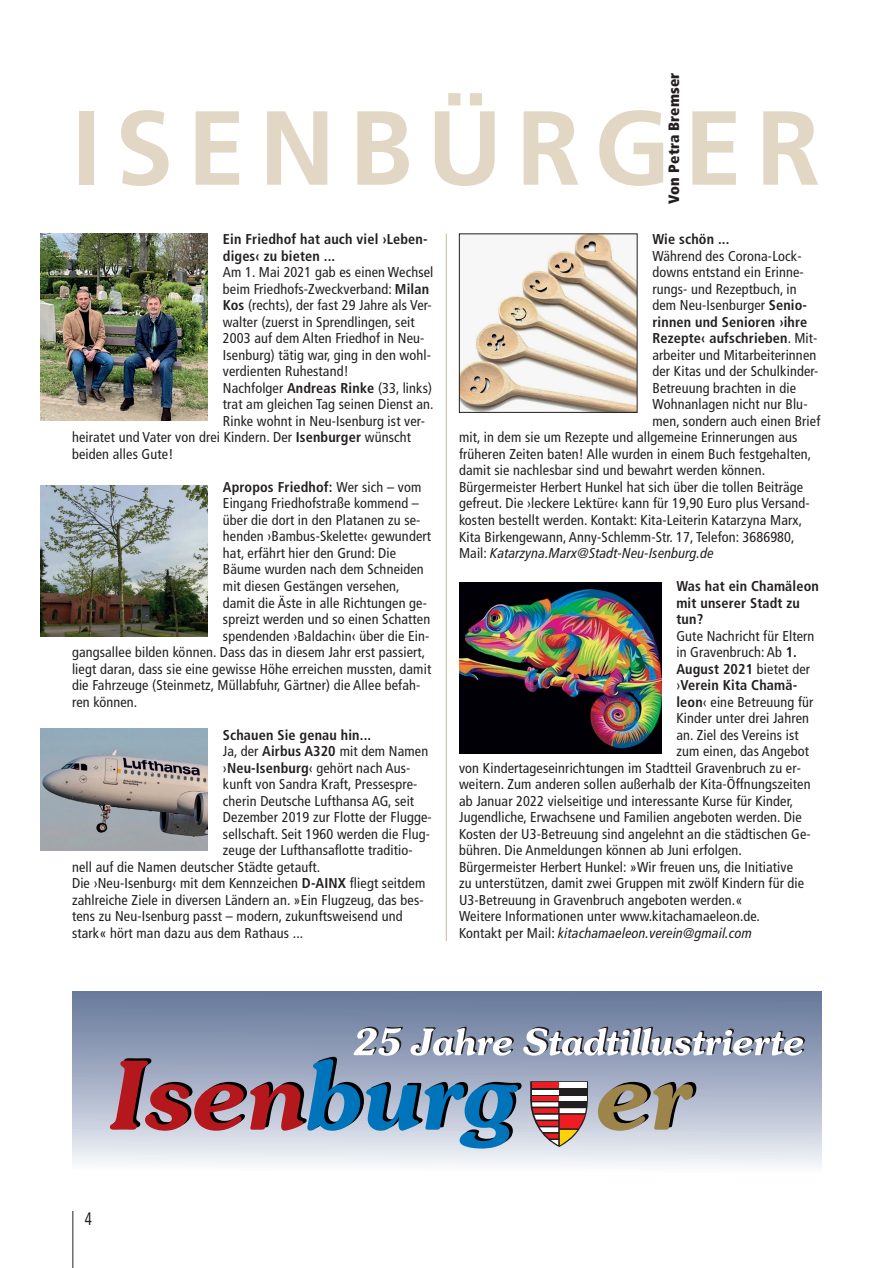
<style>
.page{position:relative;width:892px;height:1268px;background:#fff}
.page>*{position:absolute;margin:0;border:0;box-sizing:border-box;transform-origin:0 0}
.t1{font:700 105px "Frutiger LT Pro";letter-spacing:.13em;color:#e1d7c4}
.t2{font:condensed 18px "Frutiger LT Pro";color:#231f20;scale:.81 1}
.t3{font:900 condensed 15px "Frutiger LT Pro";letter-spacing:.01em;color:#231f20}
.t4{font:condensed 14.25px "Frutiger LT Pro";letter-spacing:.01em;color:#231f20}
.t5{font:700 condensed 14.25px/16.5px "Frutiger LT Pro";letter-spacing:.01em;color:#231f20}
.t6{font:italic condensed 14.25px "Frutiger LT Pro";letter-spacing:.01em;color:#231f20}
.s1{font-weight:700}
.s2{font-weight:400}
.s3{font-style:normal}
</style>
<div class="page">
<hr style="left:72px;top:1210px;width:2px;height:57px;background:#6c6d70">
<hr style="left:446px;top:233px;width:1px;height:707px;background:#c7b795">
<img style="left:40px;top:233px;width:168px;height:188px">
<img style="left:40px;top:485px;width:168px;height:151px">
<img style="left:461px;top:235px;width:174px;height:175px">
<img style="left:40px;top:728px;width:168px;height:122px">
<img style="left:459px;top:582px;width:202px;height:171px">
<div style="left:73px;top:991px;width:748px;height:193px;background:linear-gradient(to bottom,#607297,#fff)"></div>
<svg style="left:110px;top:1026px;width:695px;height:122px;background:#9b9daf"></svg>
<p class="t3" style="left:665px;top:204px;width:132px;rotate:-90deg">Von Petra Bremser</p>
<h1 class="t1" style="left:72px;top:87px;width:750px">ISENBÜRGER</h1>
<p class="t5" style="left:223px;top:232px;width:206px">Ein Friedhof hat auch viel ›Leben&shy;diges‹ zu bieten ...</p>
<p class="t4" style="left:223px;top:266px;width:212px">Am 1. Mai 2021 gab es einen Wechsel</p>
<p class="t4" style="left:223px;top:283px;width:208px">beim Friedhofs-Zweckverband: <span class="s1">Milan</span></p>
<p class="t4" style="left:223px;top:299px;width:210px"><span class="s1">Kos</span> (rechts), der fast 29 Jahre als Ver-</p>
<p class="t4" style="left:223px;top:316px;width:193px">walter (zuerst in Sprendlingen, seit</p>
<p class="t4" style="left:223px;top:332px;width:203px">2003 auf dem Alten Friedhof in Neu-</p>
<p class="t4" style="left:223px;top:349px;width:210px">Isenburg) tätig war, ging in den wohl-</p>
<p class="t4" style="left:223px;top:365px;width:127px">verdienten Ruhestand!</p>
<p class="t4" style="left:223px;top:382px;width:211px">Nachfolger <span class="s1">Andreas Rinke</span> (33, links)</p>
<p class="t4" style="left:223px;top:398px;width:212px">trat am gleichen Tag seinen Dienst an.</p>
<p class="t4" style="left:223px;top:415px;width:203px">Rinke wohnt in Neu-Isenburg ist ver-</p>
<p class="t4" style="left:72px;top:431px;width:340px">heiratet und Vater von drei Kindern. Der <span class="s1">Isenburger</span> wünscht</p>
<p class="t4" style="left:72px;top:448px;width:103px">beiden alles Gute!</p>
<p class="t5" style="left:223px;top:480px;width:200px">Apropos Friedhof: <span class="s2">Wer sich – vom</span></p>
<p class="t4" style="left:223px;top:497px;width:198px">Eingang Friedhofstraße kommend –</p>
<p class="t4" style="left:223px;top:514px;width:199px">über die dort in den Platanen zu se-</p>
<p class="t4" style="left:223px;top:530px;width:210px">henden ›Bambus-Skelette‹ gewundert</p>
<p class="t4" style="left:223px;top:547px;width:175px">hat, erfährt hier den Grund: Die</p>
<p class="t4" style="left:223px;top:563px;width:202px">Bäume wurden nach dem Schneiden</p>
<p class="t4" style="left:223px;top:580px;width:178px">mit diesen Gestängen versehen,</p>
<p class="t4" style="left:223px;top:596px;width:205px">damit die Äste in alle Richtungen ge-</p>
<p class="t4" style="left:223px;top:613px;width:209px">spreizt werden und so einen Schatten</p>
<p class="t4" style="left:223px;top:629px;width:208px">spendenden ›Baldachin‹ über die Ein-</p>
<p class="t4" style="left:72px;top:646px;width:355px">gangsallee bilden können. Dass das in diesem Jahr erst passiert,</p>
<p class="t4" style="left:72px;top:662px;width:361px">liegt daran, dass sie eine gewisse Höhe erreichen mussten, damit</p>
<p class="t4" style="left:72px;top:679px;width:350px">die Fahrzeuge (Steinmetz, Müllabfuhr, Gärtner) die Allee befah-</p>
<p class="t4" style="left:72px;top:695px;width:67px">ren können.</p>
<p class="t5" style="left:223px;top:727px;width:150px">Schauen Sie genau hin...</p>
<p class="t4" style="left:223px;top:745px;width:207px">Ja, der <span class="s1">Airbus A320</span> mit dem Namen</p>
<p class="t4" style="left:223px;top:761px;width:189px">›<span class="s1">Neu-Isenburg</span>‹ gehört nach Aus-</p>
<p class="t4" style="left:223px;top:778px;width:196px">kunft von Sandra Kraft, Pressespre-</p>
<p class="t4" style="left:223px;top:794px;width:193px">cherin Deutsche Lufthansa AG, seit</p>
<p class="t4" style="left:223px;top:811px;width:210px">Dezember 2019 zur Flotte der Flugge-</p>
<p class="t4" style="left:223px;top:827px;width:208px">sellschaft. Seit 1960 werden die Flug-</p>
<p class="t4" style="left:223px;top:844px;width:191px">zeuge der Lufthansaflotte traditio-</p>
<p class="t4" style="left:72px;top:860px;width:250px">nell auf die Namen deutscher Städte getauft.</p>
<p class="t4" style="left:72px;top:877px;width:355px">Die ›Neu-Isenburg‹ mit dem Kennzeichen <span class="s1">D-AINX</span> fliegt seitdem</p>
<p class="t4" style="left:72px;top:893px;width:353px">zahlreiche Ziele in diversen Ländern an. »Ein Flugzeug, das bes-</p>
<p class="t4" style="left:72px;top:910px;width:332px">tens zu Neu-Isenburg passt – modern, zukunftsweisend und</p>
<p class="t4" style="left:72px;top:926px;width:233px">stark« hört man dazu aus dem Rathaus ...</p>
<p class="t5" style="left:652px;top:232px;width:78px">Wie schön ...</p>
<p class="t4" style="left:652px;top:250px;width:151px">Während des Corona-Lock-</p>
<p class="t4" style="left:652px;top:266px;width:153px">downs entstand ein Erinne-</p>
<p class="t4" style="left:652px;top:283px;width:146px">rungs- und Rezeptbuch, in</p>
<p class="t4" style="left:652px;top:299px;width:156px">dem Neu-Isenburger <span class="s1">Senio-</span></p>
<p class="t5" style="left:652px;top:315px;width:156px">rinnen und Senioren ›ihre</p>
<p class="t5" style="left:652px;top:331px;width:166px">Rezepte‹ aufschrieben<span class="s2">. Mit-</span></p>
<p class="t4" style="left:652px;top:349px;width:165px">arbeiter und Mitarbeiterinnen</p>
<p class="t4" style="left:652px;top:365px;width:167px">der Kitas und der Schulkinder-</p>
<p class="t4" style="left:652px;top:382px;width:145px">Betreuung brachten in die</p>
<p class="t4" style="left:652px;top:398px;width:157px">Wohnanlagen nicht nur Blu-</p>
<p class="t4" style="left:652px;top:415px;width:169px">men, sondern auch einen Brief</p>
<p class="t4" style="left:459px;top:431px;width:340px">mit, in dem sie um Rezepte und allgemeine Erinnerungen aus</p>
<p class="t4" style="left:459px;top:448px;width:354px">früheren Zeiten baten! Alle wurden in einem Buch festgehalten,</p>
<p class="t4" style="left:459px;top:464px;width:308px">damit sie nachlesbar sind und bewahrt werden können.</p>
<p class="t4" style="left:459px;top:481px;width:346px">Bürgermeister Herbert Hunkel hat sich über die tollen Beiträge</p>
<p class="t4" style="left:459px;top:497px;width:352px">gefreut. Die ›leckere Lektüre‹ kann für 19,90 Euro plus Versand-</p>
<p class="t4" style="left:459px;top:514px;width:345px">kosten bestellt werden. Kontakt: Kita-Leiterin Katarzyna Marx,</p>
<p class="t4" style="left:459px;top:530px;width:337px">Kita Birkengewann, Anny-Schlemm-Str. 17, Telefon: 3686980,</p>
<p class="t6" style="left:459px;top:547px;width:256px"><span class="s3">Mail:</span> Katarzyna.Marx@Stadt-Neu-Isenburg.de</p>
<p class="t5" style="left:676px;top:579px;width:144px">Was hat ein Chamäleon mit unserer Stadt zu tun?</p>
<p class="t4" style="left:676px;top:630px;width:139px">Gute Nachricht für Eltern</p>
<p class="t4" style="left:676px;top:646px;width:122px">in Gravenbruch: Ab <span class="s1">1.</span></p>
<p class="t5" style="left:676px;top:661px;width:135px">August 2021 <span class="s2">bietet der</span></p>
<p class="t5" style="left:676px;top:678px;width:122px"><span class="s2">›</span>Verein Kita Chamä-</p>
<p class="t4" style="left:676px;top:696px;width:139px"><span class="s1">leon</span>‹ eine Betreuung für</p>
<p class="t4" style="left:676px;top:712px;width:134px">Kinder unter drei Jahren</p>
<p class="t4" style="left:676px;top:729px;width:124px">an. Ziel des Vereins ist</p>
<p class="t4" style="left:676px;top:745px;width:134px">zum einen, das Angebot</p>
<p class="t4" style="left:459px;top:762px;width:343px">von Kindertageseinrichtungen im Stadtteil Gravenbruch zu er-</p>
<p class="t4" style="left:459px;top:778px;width:353px">weitern. Zum anderen sollen außerhalb der Kita-Öffnungszeiten</p>
<p class="t4" style="left:459px;top:795px;width:336px">ab Januar 2022 vielseitige und interessante Kurse für Kinder,</p>
<p class="t4" style="left:459px;top:811px;width:344px">Jugendliche, Erwachsene und Familien angeboten werden. Die</p>
<p class="t4" style="left:459px;top:828px;width:353px">Kosten der U3-Betreuung sind angelehnt an die städtischen Ge-</p>
<p class="t4" style="left:459px;top:844px;width:284px">bühren. Die Anmeldungen können ab Juni erfolgen.</p>
<p class="t4" style="left:459px;top:861px;width:336px">Bürgermeister Herbert Hunkel: »Wir freuen uns, die Initiative</p>
<p class="t4" style="left:459px;top:877px;width:347px">zu unterstützen, damit zwei Gruppen mit zwölf Kindern für die</p>
<p class="t4" style="left:459px;top:894px;width:285px">U3-Betreuung in Gravenbruch angeboten werden.«</p>
<p class="t4" style="left:459px;top:910px;width:302px">Weitere Informationen unter www.kitachamaeleon.de.</p>
<p class="t6" style="left:459px;top:927px;width:295px"><span class="s3">Kontakt per Mail:</span> kitachamaeleon.verein@gmail.com</p>
<p class="t2" style="left:85px;top:1210px;width:10px">4</p>
</div>
